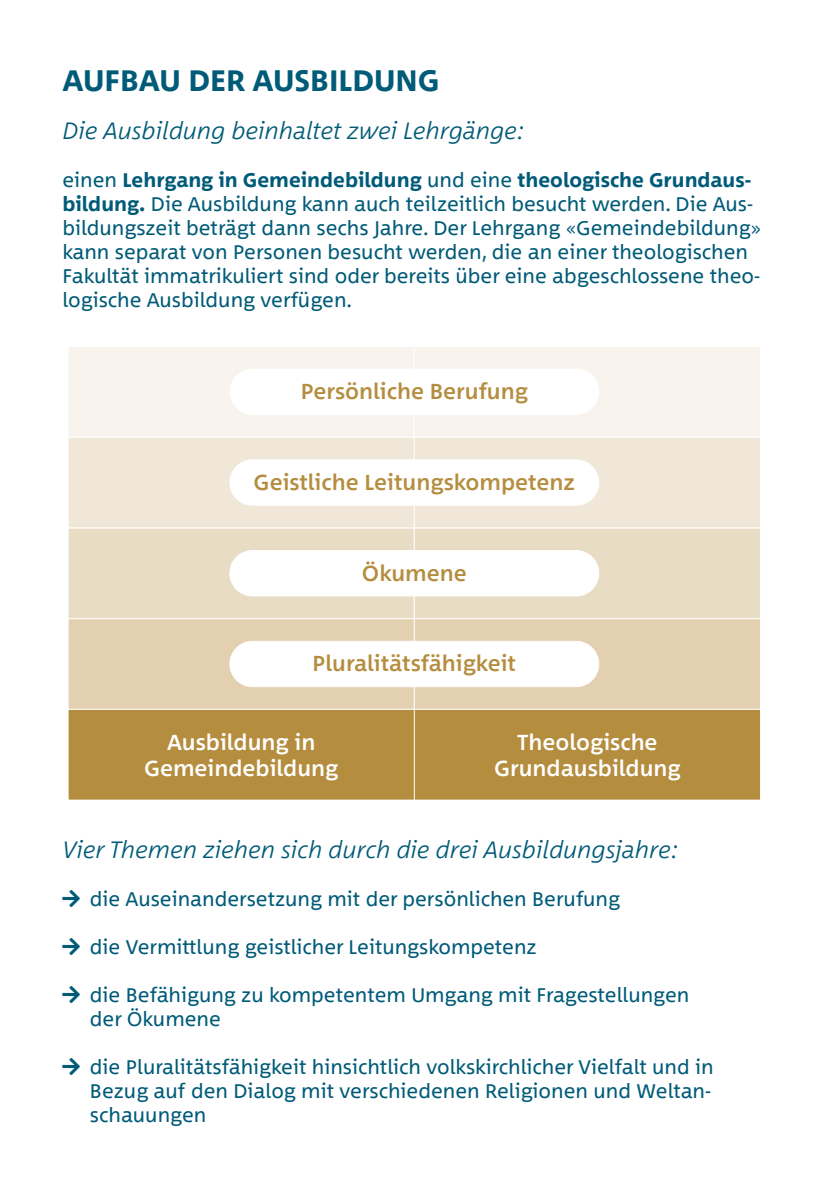
<style>
.page{position:relative;width:840px;height:1191px;background:#fff}
.page>*{position:absolute;margin:0;border:0;box-sizing:border-box;transform-origin:0 0}
.t1{font:700 30px "Between 2";color:#005b78}
.t2{font:italic 300 24px "Between 2";color:#005b78}
.t3{font:500 22px "Between 2";color:#b58d3f}
.t4{font:500 22px/26.4px "Between 2";color:#fff;text-align:center}
.t5{font:20px/24px "Between 2";color:#005b78}
.s1{font-weight:700}
</style>
<div class="page">
<div style="left:68px;top:618px;width:346px;height:91px;background:#e2d0b1"></div>
<div style="left:68px;top:618px;width:346px;height:92px;border:1px solid #fff"></div>
<div style="left:414px;top:618px;width:346px;height:91px;background:#e2d0b1"></div>
<div style="left:413px;top:618px;width:347px;height:92px;border:1px solid #fff"></div>
<div style="left:68px;top:528px;width:346px;height:90px;background:#e9dcc5"></div>
<div style="left:68px;top:527px;width:346px;height:92px;border:1px solid #fff"></div>
<div style="left:414px;top:528px;width:346px;height:90px;background:#e9dcc5"></div>
<div style="left:413px;top:527px;width:347px;height:92px;border:1px solid #fff"></div>
<div style="left:68px;top:437px;width:346px;height:91px;background:#f0e7d8"></div>
<div style="left:68px;top:437px;width:346px;height:91px;border:1px solid #fff"></div>
<div style="left:414px;top:437px;width:346px;height:91px;background:#f0e7d8"></div>
<div style="left:413px;top:437px;width:347px;height:91px;border:1px solid #fff"></div>
<div style="left:68px;top:346px;width:346px;height:91px;background:#f8f3ec"></div>
<div style="left:68px;top:346px;width:346px;height:91px;border:1px solid #fff"></div>
<div style="left:414px;top:346px;width:346px;height:91px;background:#f8f3ec"></div>
<div style="left:413px;top:346px;width:347px;height:91px;border:1px solid #fff"></div>
<div style="left:230px;top:369px;width:368px;height:45px;background:#fff;border-radius:23px"></div>
<div style="left:229px;top:368px;width:370px;height:47px;border:1px solid #fff;border-radius:23px"></div>
<div style="left:230px;top:460px;width:368px;height:45px;background:#fff;border-radius:23px"></div>
<div style="left:229px;top:459px;width:370px;height:46px;border:1px solid #fff;border-radius:23px"></div>
<div style="left:230px;top:550px;width:368px;height:46px;background:#fff;border-radius:23px"></div>
<div style="left:229px;top:550px;width:370px;height:46px;border:1px solid #fff;border-radius:23px"></div>
<div style="left:230px;top:641px;width:368px;height:45px;background:#fff;border-radius:23px"></div>
<div style="left:229px;top:641px;width:370px;height:46px;border:1px solid #fff;border-radius:23px"></div>
<div style="left:414px;top:709px;width:346px;height:91px;background:#b58d3f"></div>
<div style="left:413px;top:709px;width:347px;height:91px;border:1px solid #fff"></div>
<div style="left:68px;top:709px;width:346px;height:91px;background:#b58d3f"></div>
<div style="left:68px;top:709px;width:346px;height:91px;border:1px solid #fff"></div>
<h1 class="t1" style="left:62px;top:62px;width:378px">AUFBAU DER AUSBILDUNG</h1>
<p class="t2" style="left:62px;top:115px;width:463px">Die Ausbildung beinhaltet zwei Lehrgänge:</p>
<p class="t5" style="left:62px;top:168px;width:699px">einen <span class="s1">Lehrgang in Gemeindebildung</span> und eine <span class="s1">theologische Grundaus&shy;bildung.</span> Die Ausbildung kann auch teilzeitlich besucht werden. Die Aus&shy;bildungszeit beträgt dann sechs Jahre. Der Lehrgang «Gemeindebildung» kann separat von Personen besucht werden, die an einer theologischen Fakultät immatrikuliert sind oder bereits über eine abgeschlossene theo&shy;logische Ausbildung verfügen.</p>
<p class="t3" style="left:300px;top:378px;width:228px">Persönliche Berufung</p>
<p class="t3" style="left:253px;top:468px;width:323px">Geistliche Leitungskompetenz</p>
<p class="t3" style="left:362px;top:559px;width:106px">Ökumene</p>
<p class="t3" style="left:312px;top:650px;width:205px">Pluralitätsfähigkeit</p>
<p class="t4" style="left:144px;top:728px;width:196px">Ausbildung in<br>Gemeindebildung</p>
<p class="t4" style="left:494px;top:728px;width:188px">Theologische<br>Grundausbildung</p>
<p class="t2" style="left:62px;top:833px;width:616px">Vier Themen ziehen sich durch die drei Ausbildungsjahre:</p>
<p class="t5" style="left:62px;top:886px;width:558px">□▼ die Auseinandersetzung mit der persönlichen Berufung</p>
<p class="t5" style="left:62px;top:934px;width:475px">□▼ die Vermittlung geistlicher Leitungskompetenz</p>
<p class="t5" style="left:90px;top:982px;width:600px;text-indent:-27px">□▼ die Befähigung zu kompetentem Umgang mit Fragestellungen der Ökumene</p>
<p class="t5" style="left:90px;top:1054px;width:625px;text-indent:-27px">□▼ die Pluralitätsfähigkeit hinsichtlich volkskirchlicher Vielfalt und in<br>Bezug auf den Dialog mit verschiedenen Religionen und Weltan&shy;schauungen</p>
</div>
